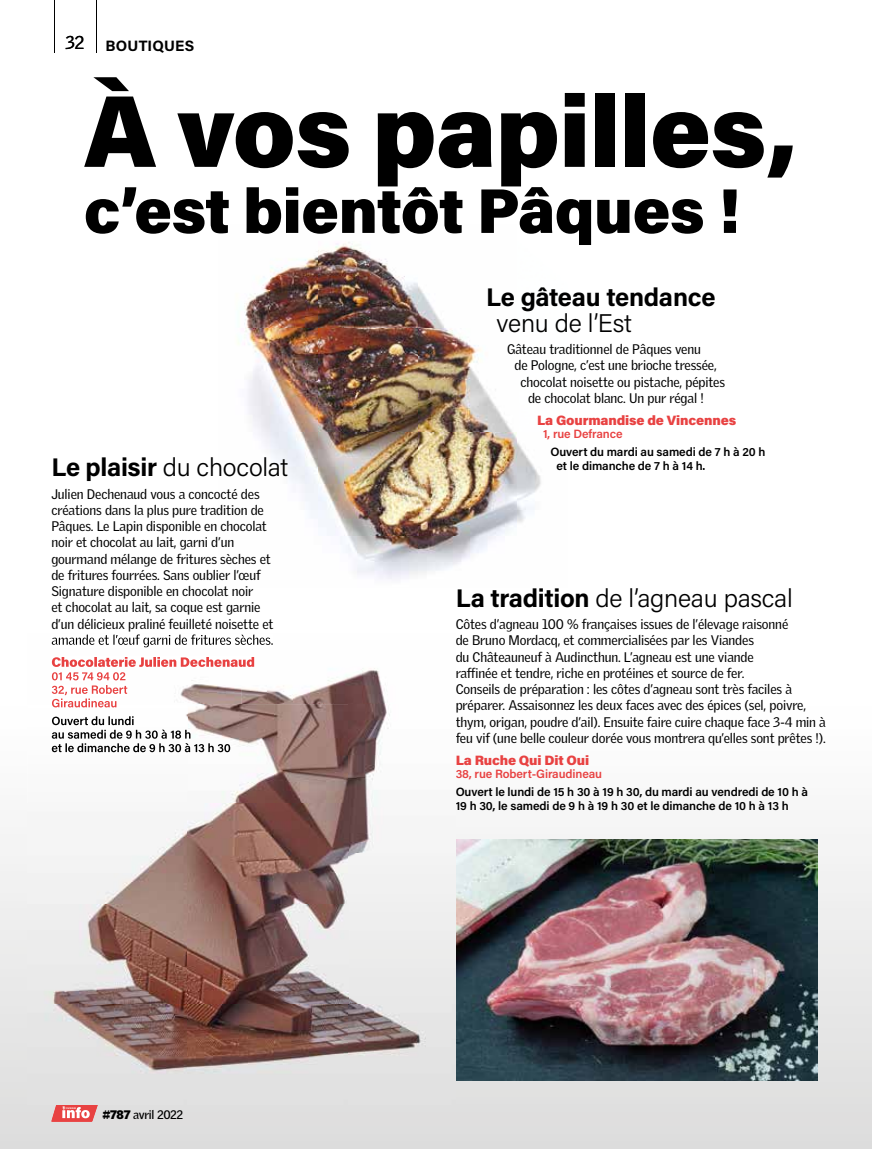
<style>
.page{position:relative;width:872px;height:1149px;background:#fff}
.page>*{position:absolute;margin:0;border:0;box-sizing:border-box;transform-origin:0 0}
.t1{font:900 102px "Acumin Pro";letter-spacing:-.01em;color:#000}
.t2{font:900 63px "Acumin Pro";letter-spacing:-.01em;color:#000}
.t3{font:300 25.5px "Acumin Pro";letter-spacing:-.01em;color:#000}
.t4{font:700 25.5px "Acumin Pro";letter-spacing:-.01em;color:#000}
.t5{font:18px "Griffith Gothic";color:#000}
.t6{font:700 15px "Acumin Pro";letter-spacing:.01em;color:#000}
.t7{font:13.5px/16.2px "Griffith Gothic";letter-spacing:-.01em;color:#000}
.t8{font:900 13.5px "Acumin Pro";letter-spacing:-.01em;color:#e84242}
.t9{font:600 12px/13.5px "Acumin Pro";letter-spacing:-.01em;color:#000}
.t10{font:600 12px "Acumin Pro";letter-spacing:-.01em;color:#e84242}
.t11{font:700 12px "Griffith Gothic";letter-spacing:-.03em;color:#000}
.s1{font-weight:700}
.s2{font-weight:900}
</style>
<div class="page">
<img style="left:237px;top:242px;width:304px;height:337px">
<svg style="left:0;top:834px;width:872px;height:314px"></svg>
<div style="left:456px;top:769px;width:145px;height:10px;background:#f9f9f9"></div>
<div style="left:456px;top:787px;width:352px;height:10px;background:#f8f8f8"></div>
<div style="left:456px;top:800px;width:332px;height:10px;background:#f7f7f7"></div>
<svg style="left:51px;top:1103px;width:47px;height:18px"></svg>
<hr style="left:54px;top:0;width:1px;height:53px;background:#000">
<hr style="left:96px;top:0;width:1px;height:53px;background:#000">
<img style="left:456px;top:839px;width:361px;height:241px">
<img style="left:27px;top:642px;width:429px;height:461px">
<img style="left:52px;top:634px;width:221px;height:13px">
<img style="left:52px;top:656px;width:202px;height:10px">
<img style="left:52px;top:672px;width:74px;height:8px">
<img style="left:52px;top:684px;width:76px;height:11px">
<img style="left:52px;top:698px;width:64px;height:5px">
<img style="left:52px;top:703px;width:64px;height:4px">
<img style="left:52px;top:716px;width:82px;height:9px">
<img style="left:52px;top:729px;width:138px;height:9px">
<img style="left:52px;top:743px;width:178px;height:9px">
<img style="left:62px;top:1106px;width:14px;height:3px">
<h3 class="t5" style="left:66px;top:32px;width:21px">32</h3>
<p class="t6" style="left:105px;top:35px;width:90px">BOUTIQUES</p>
<h1 class="t1" style="left:84px;top:59px;width:715px">À vos papilles,</h1>
<h2 class="t2" style="left:84px;top:166px;width:657px">c’est bientôt Pâques !</h2>
<h3 class="t3" style="left:51px;top:449px;width:238px"><span class="s1">Le plaisir</span> du chocolat</h3>
<p class="t7" style="left:51px;top:485px;width:224px">Julien Dechenaud vous a concocté des créations dans la plus pure tradition de Pâques. Le Lapin disponible en chocolat noir et chocolat au lait, garni d’un gourmand mélange de fritures sèches et de fritures fourrées. Sans oublier l’œuf Signature disponible en chocolat noir<br>et chocolat au lait, sa coque est garnie d’un délicieux praliné feuilleté noisette et</p>
<p class="t11" style="left:103px;top:1107px;width:82px"><span class="s2">#787</span> avril 2022</p>
<h3 class="t4" style="left:486px;top:279px;width:231px">Le gâteau tendance</h3>
<h3 class="t3" style="left:496px;top:305px;width:137px">venu de l’Est</h3>
<p class="t7" style="left:507px;top:341px;width:195px">Gâteau traditionnel de Pâques venu</p>
<p class="t7" style="left:514px;top:357px;width:204px">de Pologne, c’est une brioche tressée,</p>
<p class="t7" style="left:520px;top:373px;width:206px">chocolat noisette ou pistache, pépites</p>
<p class="t7" style="left:528px;top:389px;width:177px">de chocolat blanc. Un pur régal !</p>
<p class="t8" style="left:537px;top:410px;width:201px">La Gourmandise de Vincennes</p>
<p class="t10" style="left:543px;top:425px;width:81px">1, rue Defrance</p>
<p class="t9" style="left:556px;top:444px;width:210px;text-indent:-6px">Ouvert du mardi au samedi de 7 h à 20 h et le dimanche de 7 h à 14 h.</p>
<h3 class="t3" style="left:456px;top:580px;width:339px"><span class="s1">La tradition</span> de l’agneau pascal</h3>
<p class="t7" style="left:456px;top:616px;width:372px">Côtes d’agneau 100 % françaises issues de l’élevage raisonné<br>de Bruno Mordacq, et commercialisées par les Viandes<br>du Châteauneuf à Audincthun. L’agneau est une viande<br>raffinée et tendre, riche en protéines et source de fer.<br>Conseils de préparation : les côtes d’agneau sont très faciles à préparer. Assaisonnez les deux faces avec des épices (sel, poivre, thym, origan, poudre d’ail). Ensuite faire cuire chaque face 3-4 min à feu vif (une belle couleur dorée vous montrera qu’elles sont prêtes !).</p>
<p class="t8" style="left:456px;top:750px;width:135px">La Ruche Qui Dit Oui</p>
<p class="t10" style="left:456px;top:765px;width:148px">38, rue Robert-Giraudineau</p>
<p class="t9" style="left:456px;top:784px;width:354px">Ouvert le lundi de 15 h 30 à 19 h 30, du mardi au vendredi de 10 h à<br>19 h 30, le samedi de 9 h à 19 h 30 et le dimanche de 10 h à 13 h</p>
</div>
